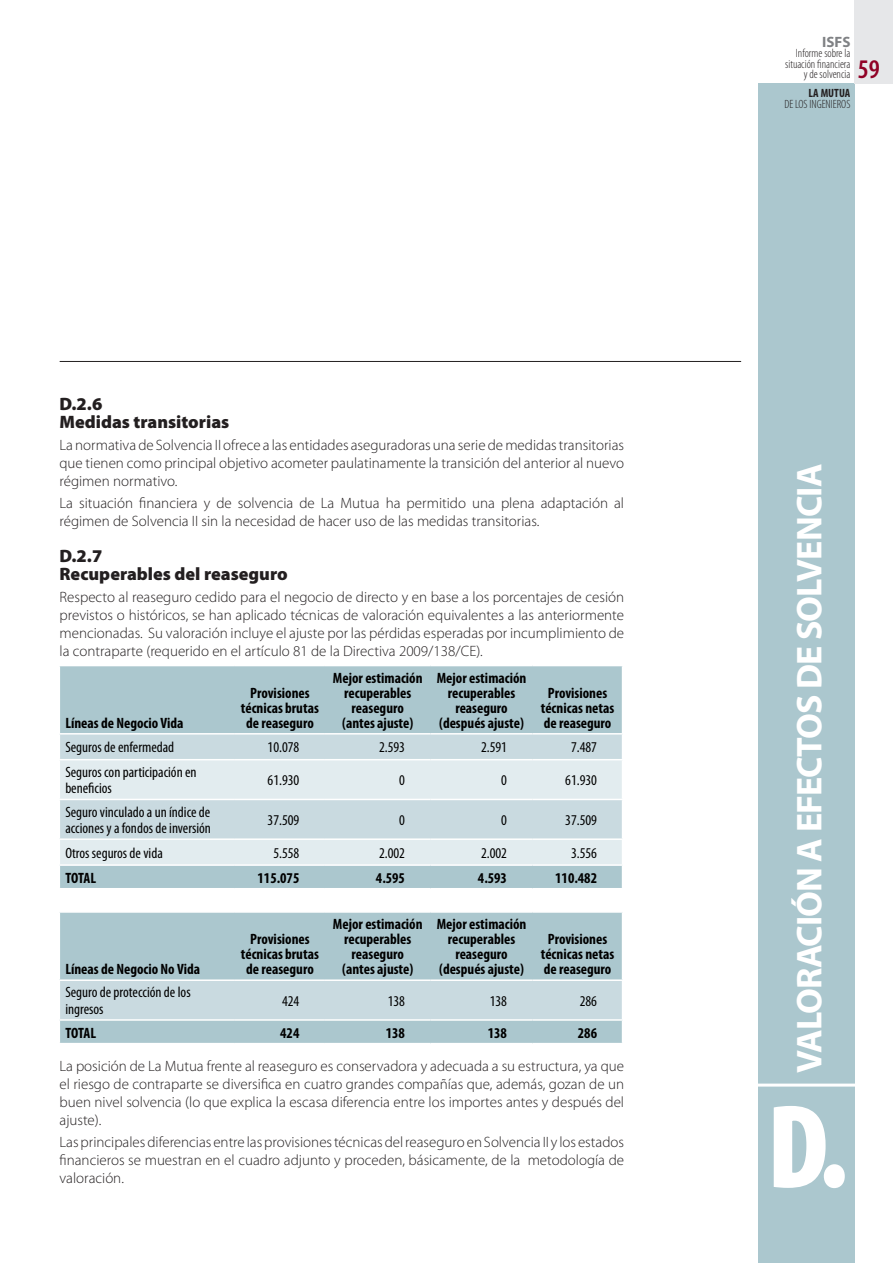
<style>
.page{position:relative;width:893px;height:1263px;background:#fff}
.page>*{position:absolute;margin:0;border:0;box-sizing:border-box;transform-origin:0 0}
.t1{font:900 condensed 120px "Myriad Pro";color:#fff}
.t2{font:700 36px "Myriad Pro";letter-spacing:-.025em;color:#fff}
.t3{font:600 condensed 27px "Myriad Pro";color:#900126}
.t4{font:900 18px "Myriad Pro";color:#231f20}
.t5{font:300 15px/18px "Myriad Pro";color:#231f20;text-align:justify}
.t6{font:700 condensed 15px/15px "Myriad Pro";color:#000;text-align:center}
.t7{font:condensed 15px/16.5px "Myriad Pro";color:#000}
.t8{font:700 15px "Myriad Pro";color:#808285}
.t9{font:300 condensed 12px/10.5px "Myriad Pro";color:#231f20;text-align:right}
.t10{font:700 condensed 12px "Myriad Pro";color:#231f20}
</style>
<div class="page">
<div style="left:758px;top:84px;width:97px;height:1179px;background:#abc7ce"></div>
<div style="left:855px;top:0;width:38px;height:84px;background:#e6e7e9"></div>
<hr style="left:60px;top:361px;width:681px;height:1px;background:#231f20">
<hr style="left:748px;top:1083px;width:117px;height:3px;background:#fff">
<div style="left:60px;top:666px;width:562px;height:377px;background:#abc7ce"></div>
<svg style="left:60px;top:734px;width:562px;height:285px;background:#c0d5da"></svg>
<svg style="left:60px;top:760px;width:562px;height:104px;background:#d8e5e9"></svg>
<hr style="left:59px;top:733px;width:176px;height:1px;background:#fff">
<hr style="left:235px;top:733px;width:90px;height:1px;background:#fff">
<hr style="left:325px;top:733px;width:106px;height:1px;background:#fff">
<hr style="left:431px;top:733px;width:102px;height:1px;background:#fff">
<hr style="left:533px;top:733px;width:90px;height:1px;background:#fff">
<hr style="left:59px;top:759px;width:176px;height:1px;background:#fff">
<hr style="left:235px;top:759px;width:90px;height:1px;background:#fff">
<hr style="left:325px;top:759px;width:106px;height:1px;background:#fff">
<hr style="left:431px;top:759px;width:102px;height:1px;background:#fff">
<hr style="left:533px;top:759px;width:90px;height:1px;background:#fff">
<hr style="left:59px;top:799px;width:176px;height:1px;background:#fff">
<hr style="left:235px;top:799px;width:90px;height:1px;background:#fff">
<hr style="left:325px;top:799px;width:106px;height:1px;background:#fff">
<hr style="left:431px;top:799px;width:102px;height:1px;background:#fff">
<hr style="left:533px;top:799px;width:90px;height:1px;background:#fff">
<hr style="left:59px;top:838px;width:176px;height:2px;background:#fff">
<hr style="left:235px;top:838px;width:90px;height:2px;background:#fff">
<hr style="left:325px;top:838px;width:106px;height:2px;background:#fff">
<hr style="left:431px;top:838px;width:102px;height:2px;background:#fff">
<hr style="left:533px;top:838px;width:90px;height:2px;background:#fff">
<hr style="left:59px;top:864px;width:176px;height:2px;background:#fff">
<hr style="left:235px;top:864px;width:90px;height:2px;background:#fff">
<hr style="left:325px;top:864px;width:106px;height:2px;background:#fff">
<hr style="left:431px;top:864px;width:102px;height:2px;background:#fff">
<hr style="left:533px;top:864px;width:90px;height:2px;background:#fff">
<hr style="left:59px;top:888px;width:176px;height:1px;background:#fff">
<hr style="left:235px;top:888px;width:90px;height:1px;background:#fff">
<hr style="left:325px;top:888px;width:106px;height:1px;background:#fff">
<hr style="left:431px;top:888px;width:102px;height:1px;background:#fff">
<hr style="left:533px;top:888px;width:90px;height:1px;background:#fff">
<hr style="left:59px;top:911px;width:176px;height:2px;background:#fff">
<hr style="left:235px;top:911px;width:90px;height:2px;background:#fff">
<hr style="left:325px;top:911px;width:106px;height:2px;background:#fff">
<hr style="left:431px;top:911px;width:102px;height:2px;background:#fff">
<hr style="left:533px;top:911px;width:90px;height:2px;background:#fff">
<hr style="left:59px;top:979px;width:176px;height:2px;background:#fff">
<hr style="left:235px;top:979px;width:90px;height:2px;background:#fff">
<hr style="left:325px;top:979px;width:106px;height:2px;background:#fff">
<hr style="left:431px;top:979px;width:102px;height:2px;background:#fff">
<hr style="left:533px;top:979px;width:90px;height:2px;background:#fff">
<hr style="left:59px;top:1019px;width:176px;height:2px;background:#fff">
<hr style="left:235px;top:1019px;width:90px;height:2px;background:#fff">
<hr style="left:325px;top:1019px;width:106px;height:2px;background:#fff">
<hr style="left:431px;top:1019px;width:102px;height:2px;background:#fff">
<hr style="left:533px;top:1019px;width:90px;height:2px;background:#fff">
<p class="t4" style="left:60px;top:392px;width:44px">D.2.6</p>
<p class="t4" style="left:60px;top:410px;width:171px">Medidas transitorias</p>
<p class="t5" style="left:60px;top:436px;width:566px">La normativa de Solvencia II ofrece a las entidades aseguradoras una serie de medidas transitorias que tienen como principal objetivo acometer paulatinamente la transición del anterior al nuevo régimen normativo.</p>
<p class="t5" style="left:60px;top:494px;width:566px">La situación financiera y de solvencia de La Mutua ha permitido una plena adaptación al régimen de Solvencia II sin la necesidad de hacer uso de las medidas transitorias.</p>
<p class="t4" style="left:60px;top:544px;width:44px">D.2.7</p>
<p class="t4" style="left:60px;top:562px;width:230px">Recuperables del reaseguro</p>
<p class="t5" style="left:60px;top:588px;width:566px">Respecto al reaseguro cedido para el negocio de directo y en base a los porcentajes de cesión previstos o históricos, se han aplicado técnicas de valoración equivalentes a las anteriormente mencionadas. Su valoración incluye el ajuste por las pérdidas esperadas por incumplimiento de la contraparte (requerido en el artículo 81 de la Directiva 2009/138/CE).</p>
<p class="t6" style="left:65px;top:715px;width:120px">Líneas de Negocio Vida</p>
<p class="t6" style="left:241px;top:685px;width:79px">Provisiones técnicas brutas de reaseguro</p>
<p class="t6" style="left:333px;top:670px;width:91px">Mejor estimación recuperables reaseguro</p>
<p class="t6" style="left:342px;top:715px;width:73px">(antes ajuste)</p>
<p class="t6" style="left:437px;top:670px;width:91px">Mejor estimación recuperables reaseguro</p>
<p class="t6" style="left:439px;top:715px;width:86px">(después ajuste)</p>
<p class="t6" style="left:541px;top:685px;width:75px">Provisiones técnicas netas de reaseguro</p>
<p class="t7" style="left:65px;top:739px;width:110px">Seguros de enfermedad</p>
<p class="t7" style="left:268px;top:739px;width:33px">10.078</p>
<p class="t7" style="left:379px;top:739px;width:28px">2.593</p>
<p class="t7" style="left:481px;top:739px;width:28px">2.591</p>
<p class="t7" style="left:571px;top:739px;width:28px">7.487</p>
<p class="t7" style="left:65px;top:763px;width:133px">Seguros con participación en beneficios</p>
<p class="t7" style="left:268px;top:772px;width:33px">61.930</p>
<p class="t7" style="left:399px;top:772px;width:7px">0</p>
<p class="t7" style="left:501px;top:772px;width:7px">0</p>
<p class="t7" style="left:565px;top:772px;width:33px">61.930</p>
<p class="t7" style="left:65px;top:803px;width:147px">Seguro vinculado a un índice de acciones y a fondos de inversión</p>
<p class="t7" style="left:268px;top:811px;width:33px">37.509</p>
<p class="t7" style="left:399px;top:811px;width:7px">0</p>
<p class="t7" style="left:501px;top:811px;width:7px">0</p>
<p class="t7" style="left:565px;top:811px;width:33px">37.509</p>
<p class="t7" style="left:65px;top:844px;width:99px">Otros seguros de vida</p>
<p class="t7" style="left:273px;top:844px;width:28px">5.558</p>
<p class="t7" style="left:379px;top:844px;width:28px">2.002</p>
<p class="t7" style="left:481px;top:844px;width:28px">2.002</p>
<p class="t7" style="left:571px;top:844px;width:28px">3.556</p>
<p class="t6" style="left:65px;top:870px;width:32px">TOTAL</p>
<p class="t6" style="left:258px;top:870px;width:43px">115.075</p>
<p class="t6" style="left:376px;top:870px;width:31px">4.595</p>
<p class="t6" style="left:478px;top:870px;width:31px">4.593</p>
<p class="t6" style="left:555px;top:870px;width:43px">110.482</p>
<p class="t6" style="left:65px;top:961px;width:136px">Líneas de Negocio No Vida</p>
<p class="t6" style="left:241px;top:931px;width:79px">Provisiones técnicas brutas de reaseguro</p>
<p class="t6" style="left:333px;top:916px;width:91px">Mejor estimación recuperables reaseguro</p>
<p class="t6" style="left:342px;top:961px;width:73px">(antes ajuste)</p>
<p class="t6" style="left:437px;top:916px;width:91px">Mejor estimación recuperables reaseguro</p>
<p class="t6" style="left:439px;top:961px;width:86px">(después ajuste)</p>
<p class="t6" style="left:541px;top:931px;width:75px">Provisiones técnicas netas de reaseguro</p>
<p class="t7" style="left:65px;top:984px;width:127px">Seguro de protección de los ingresos</p>
<p class="t7" style="left:282px;top:992px;width:19px">424</p>
<p class="t7" style="left:388px;top:992px;width:19px">138</p>
<p class="t7" style="left:490px;top:992px;width:19px">138</p>
<p class="t7" style="left:580px;top:992px;width:19px">286</p>
<p class="t6" style="left:65px;top:1025px;width:32px">TOTAL</p>
<p class="t6" style="left:280px;top:1025px;width:21px">424</p>
<p class="t6" style="left:386px;top:1025px;width:21px">138</p>
<p class="t6" style="left:488px;top:1025px;width:21px">138</p>
<p class="t6" style="left:578px;top:1025px;width:21px">286</p>
<p class="t5" style="left:60px;top:1056px;width:566px">La posición de La Mutua frente al reaseguro es conservadora y adecuada a su estructura, ya que el riesgo de contraparte se diversifica en cuatro grandes compañías que, además, gozan de un buen nivel solvencia (lo que explica la escasa diferencia entre los importes antes y después del ajuste).</p>
<p class="t5" style="left:60px;top:1133px;width:566px">Las principales diferencias entre las provisiones técnicas del reaseguro en Solvencia II y los estados financieros se muestran en el cuadro adjunto y proceden, básicamente, de la metodología de valoración.</p>
<p class="t8" style="left:822px;top:32px;width:30px">ISFS</p>
<p class="t9" style="left:785px;top:48px;width:67px">Informe sobre la situación financiera y de solvencia</p>
<p class="t10" style="left:809px;top:86px;width:43px">LA MUTUA</p>
<p class="t9" style="left:784px;top:98px;width:68px">DE LOS INGENIEROS</p>
<h3 class="t3" style="left:858px;top:52px;width:24px">59</h3>
<h2 class="t2" style="left:786px;top:1073px;width:611px;rotate:-90deg">VALORACIÓN A EFECTOS DE SOLVENCIA</h2>
<h1 class="t1" style="left:767px;top:1070px;width:83px">D.</h1>
</div>
